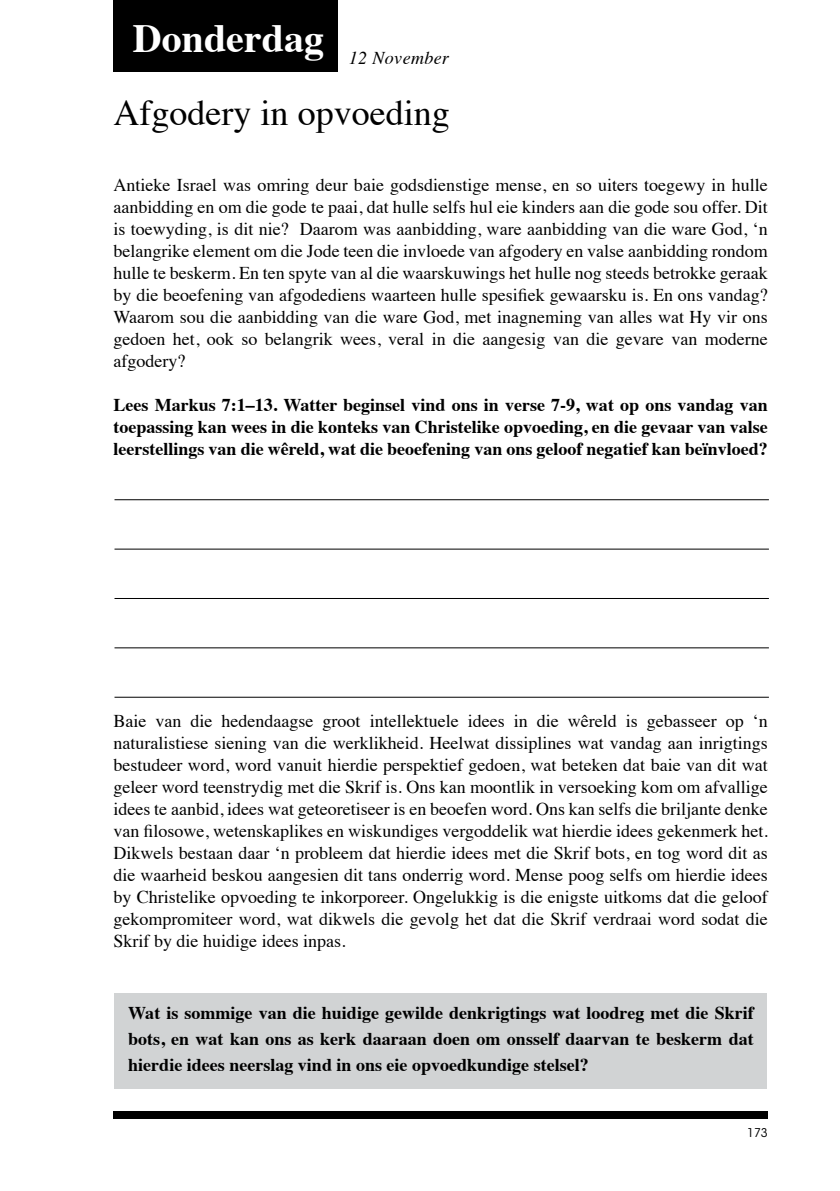
<style>
.page{position:relative;width:840px;height:1191px;background:#fff}
.page>*{position:absolute;margin:0;border:0;box-sizing:border-box;transform-origin:0 0}
.t1{font:700 40px "Times";color:#fff}
.t2{font:36px "Times";color:#000}
.t3{font:18px/22px "Times";color:#000;text-align:justify}
.t4{font:700 18px/22px "Times";color:#000;text-align:justify}
.t5{font:italic 18px "Times";letter-spacing:.02em;color:#000}
.t6{font:12px "ITC Avant Garde Std";color:#000}
</style>
<div class="page">
<div style="left:113px;top:1111px;width:654px;height:8px;background:#000"></div>
<hr style="left:114px;top:499px;width:654px;height:1px;background:#000">
<hr style="left:114px;top:598px;width:654px;height:1px;background:#000">
<hr style="left:114px;top:548px;width:654px;height:1px;background:#000">
<hr style="left:114px;top:647px;width:654px;height:1px;background:#000">
<hr style="left:114px;top:696px;width:654px;height:1px;background:#000">
<div style="left:113px;top:0;width:225px;height:71px;background:#000"></div>
<div style="left:114px;top:993px;width:652px;height:95px;background:#d1d3d4"></div>
<h1 class="t1" style="left:133px;top:0;width:193px">Donderdag</h1>
<p class="t5" style="left:349px;top:42px;width:102px">12 November</p>
<h2 class="t2" style="left:113px;top:80px;width:337px">Afgodery in opvoeding</h2>
<p class="t3" style="left:113px;top:173px;width:655px">Antieke Israel was omring deur baie godsdienstige mense, en so uiters toegewy in hulle aanbidding en om die gode te paai, dat hulle selfs hul eie kinders aan die gode sou offer. Dit is toewyding, is dit nie? Daarom was aanbidding, ware aanbidding van die ware God, ‘n belangrike element om die Jode teen die invloede van afgodery en valse aanbidding rondom hulle te beskerm. En ten spyte van al die waarskuwings het hulle nog steeds betrokke geraak by die beoefening van afgodediens waarteen hulle spesifiek gewaarsku is. En ons vandag?<br>Waarom sou die aanbidding van die ware God, met inagneming van alles wat Hy vir ons gedoen het, ook so belangrik wees, veral in die aangesig van die gevare van moderne afgodery?</p>
<p class="t4" style="left:113px;top:392px;width:655px">Lees Markus 7:1–13. Watter beginsel vind ons in verse 7-9, wat op ons vandag van toepassing kan wees in die konteks van Christelike opvoeding, en die gevaar van valse leerstellings van die wêreld, wat die beoefening van ons geloof negatief kan beïnvloed?</p>
<p class="t3" style="left:113px;top:709px;width:655px">Baie van die hedendaagse groot intellektuele idees in die wêreld is gebasseer op ‘n naturalistiese siening van die werklikheid. Heelwat dissiplines wat vandag aan inrigtings bestudeer word, word vanuit hierdie perspektief gedoen, wat beteken dat baie van dit wat geleer word teenstrydig met die Skrif is. Ons kan moontlik in versoeking kom om afvallige idees te aanbid, idees wat geteoretiseer is en beoefen word. Ons kan selfs die briljante denke van filosowe, wetenskaplikes en wiskundiges vergoddelik wat hierdie idees gekenmerk het.<br>Dikwels bestaan daar ‘n probleem dat hierdie idees met die Skrif bots, en tog word dit as die waarheid beskou aangesien dit tans onderrig word. Mense poog selfs om hierdie idees by Christelike opvoeding te inkorporeer. Ongelukkig is die enigste uitkoms dat die geloof gekompromiteer word, wat dikwels die gevolg het dat die Skrif verdraai word sodat die Skrif by die huidige idees inpas.</p>
<p class="t4" style="left:128px;top:998px;width:626px;line-height:26px">Wat is sommige van die huidige gewilde denkrigtings wat loodreg met die Skrif bots, en wat kan ons as kerk daaraan doen om onsself daarvan te beskerm dat hierdie idees neerslag vind in ons eie opvoedkundige stelsel?</p>
<p class="t6" style="left:746px;top:1125px;width:22px">173</p>
</div>
